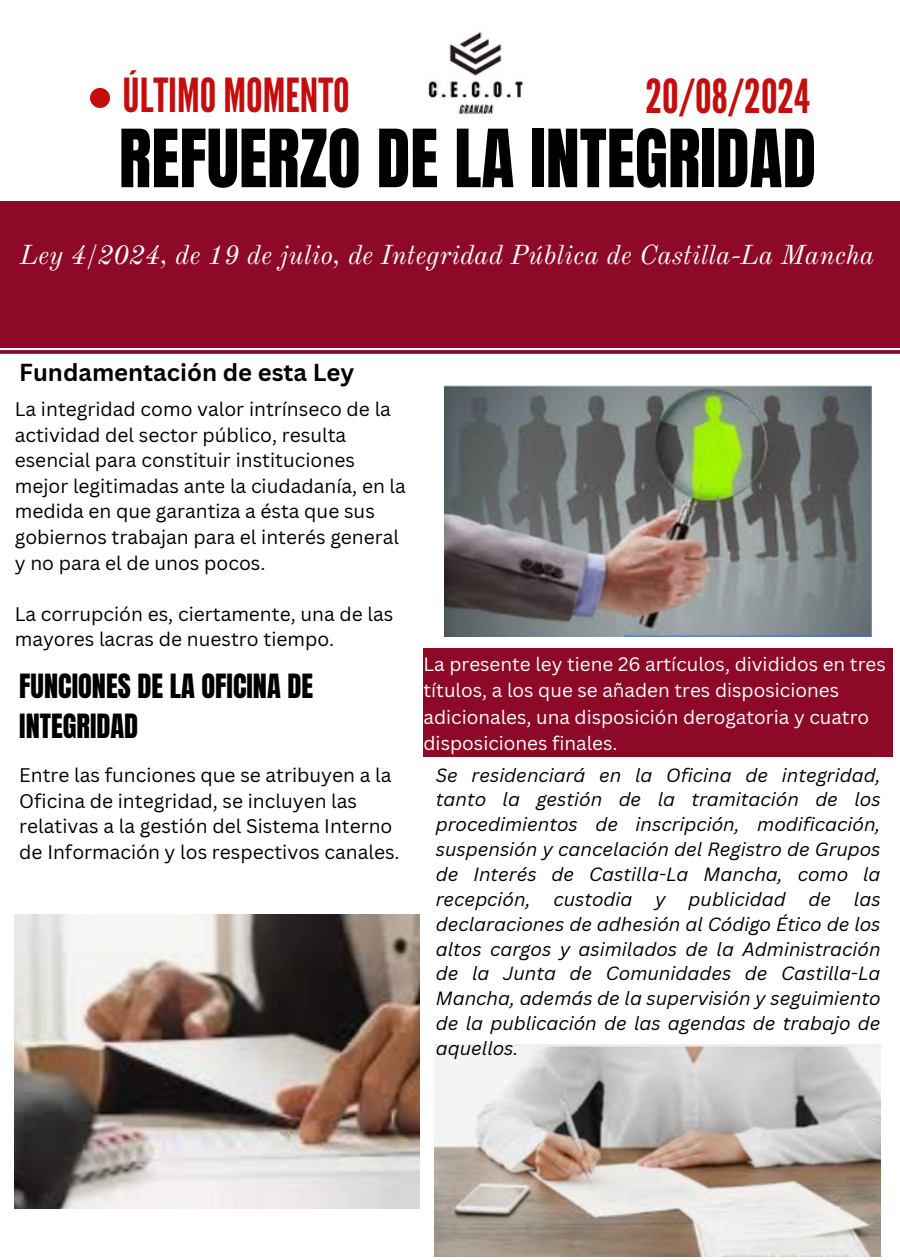
<style>
.page{position:relative;width:900px;height:1260px;background:#fff}
.page>*{position:absolute;margin:0;border:0;box-sizing:border-box;transform-origin:0 0}
.t1{font:68.25px "Anton";color:#000}
.t2{font:46.75px "League Gothic";color:#c60d0d}
.t3{font:28.5px/39.5px "Anton";color:#000}
.t4{font:italic 27px "Old Standard";color:#fff}
.t5{font:700 24px "Canva Sans";color:#000}
.t6{font:19.25px/25.5px "Canva Sans";color:#000}
.t7{font:19px/26.2px "Canva Sans";color:#fff}
.t8{font:italic 18.75px/24.8px "Canva Sans";color:#000;text-align:justify}
</style>
<div class="page">
<div style="left:90px;top:88px;width:20px;height:20px;background:#c60d0d;border-radius:50%"></div>
<div style="left:0;top:201px;width:900px;height:147px;background:#8e0928"></div>
<svg style="left:0;top:350px;width:900px;height:4px;background:#941734"></svg>
<div style="left:423px;top:649px;width:470px;height:108px;background:#8e0928"></div>
<img style="left:428px;top:31px;width:96px;height:83px">
<img style="left:444px;top:386px;width:428px;height:251px">
<img style="left:15px;top:914px;width:405px;height:295px">
<img style="left:434px;top:1044px;width:446px;height:212px">
<h2 class="t2" style="left:123px;top:69px;width:229px">ÚLTIMO MOMENTO</h2>
<h1 class="t1" style="left:119px;top:110px;width:699px">REFUERZO DE LA INTEGRIDAD</h1>
<p class="t2" style="left:645px;top:69px;width:166px">20/08/2024</p>
<p class="t4" style="left:20px;top:238px;width:856px">Ley 4/2024, de 19 de julio, de Integridad Pública de Castilla-La Mancha</p>
<h3 class="t5" style="left:19px;top:355px;width:337px">Fundamentación de esta Ley</h3>
<p class="t6" style="left:15px;top:396px;width:393px">La integridad como valor intrínseco de la actividad del sector público, resulta esencial para constituir instituciones mejor legitimadas ante la ciudadanía, en la medida en que garantiza a ésta que sus gobiernos trabajan para el interés general y no para el de unos pocos.</p>
<p class="t6" style="left:15px;top:600px;width:380px">La corrupción es, ciertamente, una de las mayores lacras de nuestro tiempo.</p>
<p class="t3" style="left:19px;top:667px;width:295px">FUNCIONES DE LA OFICINA DE<br>INTEGRIDAD</p>
<p class="t6" style="left:19px;top:762px;width:382px">Entre las funciones que se atribuyen a la Oficina de integridad, se incluyen las relativas a la gestión del Sistema Interno de Información y los respectivos canales.</p>
<p class="t7" style="left:423px;top:651px;width:464px">La presente ley tiene 26 artículos, divididos en tres títulos, a los que se añaden tres disposiciones adicionales, una disposición derogatoria y cuatro disposiciones finales.</p>
<p class="t8" style="left:436px;top:762px;width:446px">Se residenciará en la Oficina de integridad, tanto la gestión de la tramitación de los procedimientos de inscripción, modificación, suspensión y cancelación del Registro de Grupos de Interés de Castilla-La Mancha, como la recepción, custodia y publicidad de las declaraciones de adhesión al Código Ético de los altos cargos y asimilados de la Administración de la Junta de Comunidades de Castilla-La Mancha, además de la supervisión y seguimiento de la publicación de las agendas de trabajo de aquellos.</p>
</div>
